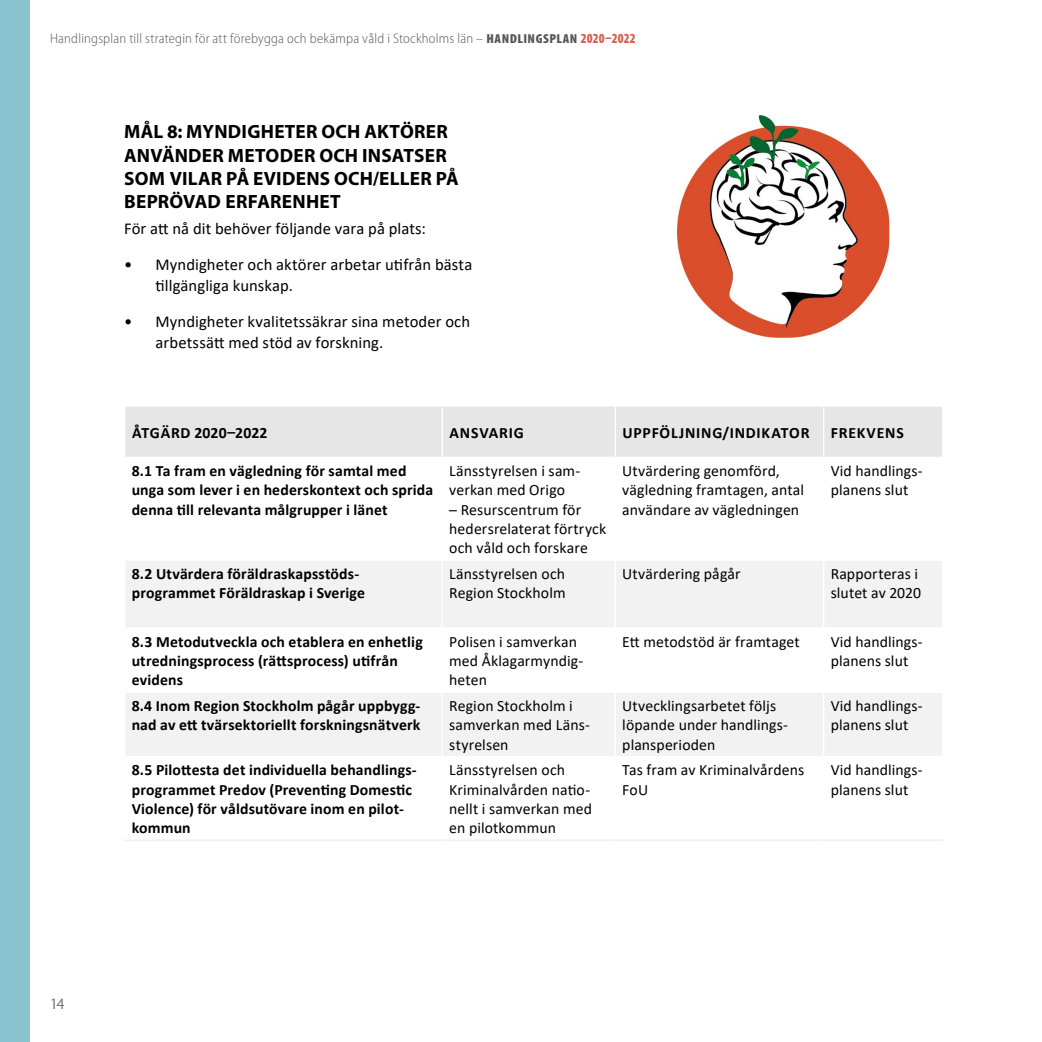
<style>
.page{position:relative;width:1042px;height:1042px;background:#fff}
.page>*{position:absolute;margin:0;border:0;box-sizing:border-box;transform-origin:0 0}
.Underrubrik_2{font:700 19.25px/23.1px "Myriad Pro";letter-spacing:.015em;color:#000}
.Brödtext{font:16.62px/21px "Calibri";letter-spacing:.005em;color:#000}
.Faktaruta_bröd{font:15.75px/19.2px "Calibri";letter-spacing:.005em;color:#000}
.Faktaruta_bröd-2{font:700 15.75px/19.2px "Calibri";letter-spacing:.01em;color:#000}
.Tabell_huvud{font:700 15.75px "Calibri";letter-spacing:.05em;color:#000}
.Tabell_huvud-2{font:700 15.75px "Calibri";letter-spacing:.01em;color:#000}
.t1{font:300 15.75px "Myriad Pro";color:#706f6f}
.t2{font:300 semi-condensed 14px "Myriad Pro";letter-spacing:.015em;color:#575756}
.s1{font-weight:900;font-stretch:condensed;font-size:12.95px}
.s2{font-weight:900;font-stretch:condensed;color:#d76052}
</style>
<div class="page">
<div style="left:0;top:0;width:30px;height:1042px;background:#89c3d0"></div>
<div style="left:125px;top:407px;width:817px;height:50px;background:#e7e6e6"></div>
<svg style="left:126px;top:561px;width:816px;height:195px;fill:#f2f2f2"></svg>
<hr style="left:441px;top:407px;width:2px;height:50px;background:#fff">
<hr style="left:614px;top:407px;width:2px;height:50px;background:#fff">
<hr style="left:823px;top:407px;width:1px;height:50px;background:#fff">
<hr style="left:441px;top:561px;width:2px;height:66px;background:#fff">
<hr style="left:614px;top:561px;width:2px;height:66px;background:#fff">
<hr style="left:823px;top:561px;width:1px;height:66px;background:#fff">
<hr style="left:124px;top:627px;width:318px;height:1px;background:#fff">
<hr style="left:442px;top:627px;width:173px;height:1px;background:#fff">
<hr style="left:441px;top:628px;width:2px;height:63px;background:#fff">
<hr style="left:615px;top:627px;width:208px;height:1px;background:#fff">
<hr style="left:614px;top:628px;width:2px;height:63px;background:#fff">
<hr style="left:823px;top:627px;width:120px;height:1px;background:#fff">
<hr style="left:823px;top:628px;width:1px;height:63px;background:#fff">
<hr style="left:124px;top:691px;width:318px;height:2px;background:#fff">
<hr style="left:442px;top:691px;width:173px;height:2px;background:#fff">
<hr style="left:441px;top:693px;width:2px;height:63px;background:#fff">
<hr style="left:615px;top:691px;width:208px;height:2px;background:#fff">
<hr style="left:614px;top:693px;width:2px;height:63px;background:#fff">
<hr style="left:823px;top:691px;width:120px;height:2px;background:#fff">
<hr style="left:823px;top:693px;width:1px;height:63px;background:#fff">
<hr style="left:124px;top:839px;width:318px;height:2px;background:#f2f2f2">
<hr style="left:442px;top:839px;width:173px;height:2px;background:#f2f2f2">
<hr style="left:615px;top:839px;width:208px;height:2px;background:#f2f2f2">
<hr style="left:823px;top:839px;width:120px;height:2px;background:#f2f2f2">
<img style="left:677px;top:115px;width:212px;height:223px">
<p class="t2" style="left:50px;top:31px;width:587px">Handlingsplan till strategin för att förebygga och bekämpa våld i Stockholms län – <span class="s1">HANDLINGSPLAN</span> <span class="s2">2020–2022</span></p>
<h2 class="Underrubrik_2" style="left:124px;top:121px;width:336px">MÅL 8: MYNDIGHETER OCH AKTÖRER<br>ANVÄNDER METODER OCH INSATSER<br>SOM VILAR PÅ EVIDENS OCH/ELLER PÅ<br>BEPRÖVAD ERFARENHET</h2>
<p class="Brödtext" style="left:124px;top:217px;width:303px">För att nå dit behöver följande vara på plats:</p>
<p class="Brödtext" style="left:156px;top:253px;width:318px;text-indent:-32px">• Myndigheter och aktörer arbetar utifrån bästa tillgängliga kunskap.</p>
<p class="Brödtext" style="left:156px;top:310px;width:316px;text-indent:-32px">• Myndigheter kvalitetssäkrar sina metoder och arbetssätt med stöd av forskning.</p>
<p class="Tabell_huvud-2" style="left:132px;top:421px;width:137px">ÅTGÄRD 2020–2022</p>
<p class="Tabell_huvud" style="left:449px;top:421px;width:76px">ANSVARIG</p>
<p class="Tabell_huvud" style="left:622px;top:421px;width:188px">UPPFÖLJNING/INDIKATOR</p>
<p class="Tabell_huvud" style="left:831px;top:421px;width:74px">FREKVENS</p>
<p class="Faktaruta_bröd-2" style="left:132px;top:461px;width:303px">8.1 Ta fram en vägledning för samtal med unga som lever i en hederskontext och sprida denna till relevanta målgrupper i länet</p>
<p class="Faktaruta_bröd" style="left:449px;top:461px;width:133px">Länsstyrelsen i sam&shy;verkan med Origo</p>
<p class="Faktaruta_bröd" style="left:622px;top:461px;width:183px">Utvärdering genomförd, vägledning framtagen, antal användare av vägledningen</p>
<p class="Faktaruta_bröd" style="left:830px;top:461px;width:93px">Vid handlings&shy;planens slut</p>
<p class="Faktaruta_bröd" style="left:449px;top:499px;width:158px">– Resurscentrum för hedersrelaterat förtryck och våld och forskare</p>
<p class="t1" style="left:50px;top:995px;width:16px">14</p>
<p class="Faktaruta_bröd-2" style="left:132px;top:564px;width:235px">8.2 Utvärdera föräldraskapsstöds&shy;programmet Föräldraskap i Sverige</p>
<p class="Faktaruta_bröd" style="left:449px;top:564px;width:118px">Länsstyrelsen och<br>Region Stockholm</p>
<p class="Faktaruta_bröd" style="left:622px;top:564px;width:120px">Utvärdering pågår</p>
<p class="Faktaruta_bröd" style="left:830px;top:564px;width:92px">Rapporteras i slutet av 2020</p>
<p class="Faktaruta_bröd-2" style="left:132px;top:632px;width:293px">8.3 Metodutveckla och etablera en enhetlig utredningsprocess (rättsprocess) utifrån evidens</p>
<p class="Faktaruta_bröd" style="left:449px;top:631px;width:136px">Polisen i samverkan med Åklagarmyndig&shy;heten</p>
<p class="Faktaruta_bröd" style="left:622px;top:631px;width:179px">Ett metodstöd är framtaget</p>
<p class="Faktaruta_bröd" style="left:830px;top:631px;width:93px">Vid handlings&shy;planens slut</p>
<p class="Faktaruta_bröd-2" style="left:132px;top:696px;width:290px">8.4 Inom Region Stockholm pågår uppbygg&shy;nad av ett tvärsektoriellt forskningsnätverk</p>
<p class="Faktaruta_bröd" style="left:449px;top:696px;width:142px">Region Stockholm i samverkan med Läns&shy;styrelsen</p>
<p class="Faktaruta_bröd" style="left:622px;top:696px;width:167px">Utvecklingsarbetet följs löpande under handlings&shy;plansperioden</p>
<p class="Faktaruta_bröd" style="left:830px;top:696px;width:93px">Vid handlings&shy;planens slut</p>
<p class="Faktaruta_bröd-2" style="left:132px;top:760px;width:286px">8.5 Pilottesta det individuella behandlings&shy;programmet Predov (Preventing Domestic Violence) för våldsutövare inom en pilot&shy;kommun</p>
<p class="Faktaruta_bröd" style="left:449px;top:760px;width:144px">Länsstyrelsen och<br>Kriminalvården natio&shy;nellt i samverkan med en pilotkommun</p>
<p class="Faktaruta_bröd" style="left:622px;top:760px;width:183px">Tas fram av Kriminalvårdens<br>FoU</p>
<p class="Faktaruta_bröd" style="left:830px;top:760px;width:93px">Vid handlings&shy;planens slut</p>
</div>
